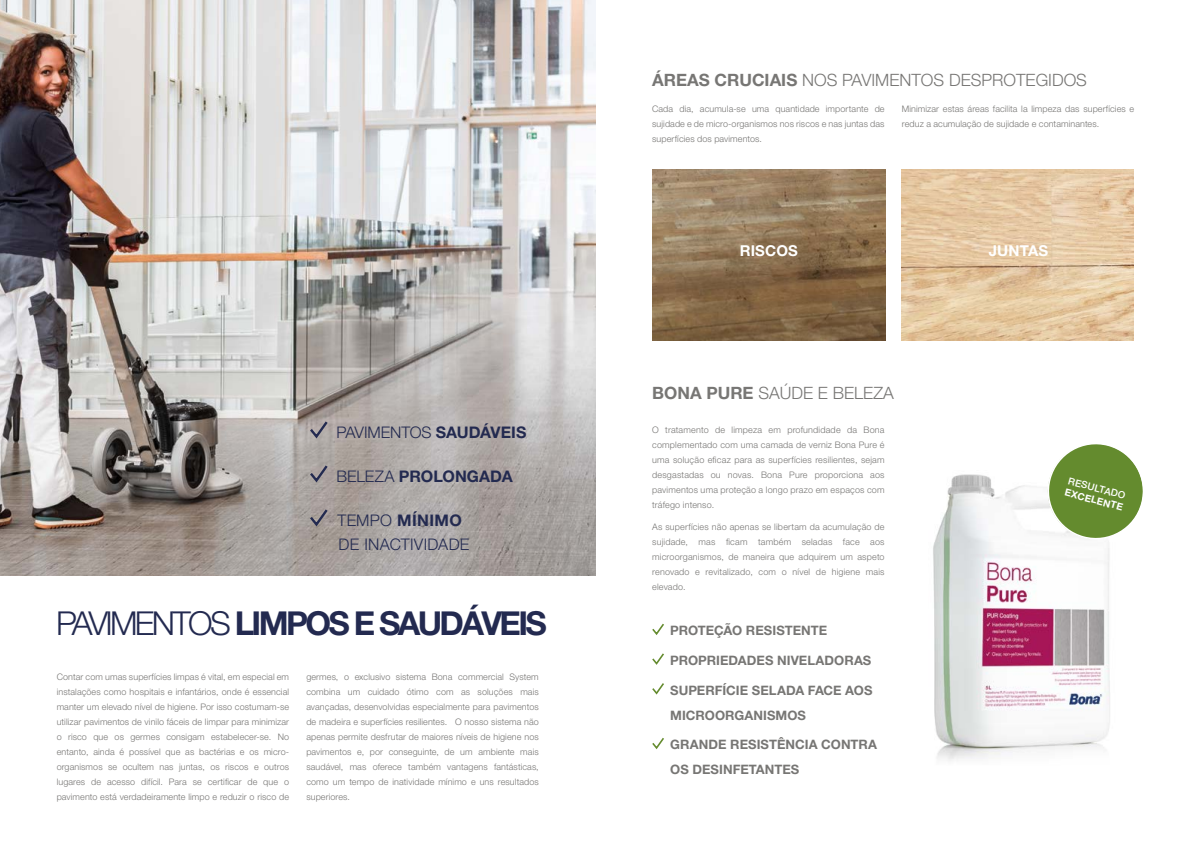
<style>
.page{position:relative;width:1191px;height:842px;background:#fff}
.page>*{position:absolute;margin:0;border:0;box-sizing:border-box;transform-origin:0 0}
.t1{font:700 33px "Helvetica Neue";letter-spacing:-.08em;color:#232a50}
.t2{font:300 17px "Helvetica Neue";color:#777674}
.t3{font:300 16px/24px "Helvetica Neue";color:#232a50}
.t4{font:700 16px "Helvetica Neue";color:#232a50}
.t5{font:700 15px "Helvetica Neue";letter-spacing:.01em;color:#fff}
.t6{font:700 13px/25px "Helvetica Neue";letter-spacing:.005em;color:#777674}
.t7{font:500 9.8px "Helvetica Neue";color:#fff}
.t8{font:700 9.8px "Helvetica Neue";color:#fff}
.t9{font:300 9px/15px "Helvetica Neue";letter-spacing:.01em;color:#777674;text-align:justify}
.s1{font-weight:700}
.s2{font-weight:300}
</style>
<div class="page">
<img style="left:0;top:0;width:595px;height:575px">
<img style="left:933px;top:474px;width:177px;height:287px">
<svg style="left:652px;top:623px;width:12px;height:12px"></svg>
<svg style="left:652px;top:653px;width:12px;height:12px"></svg>
<svg style="left:652px;top:683px;width:12px;height:12px"></svg>
<svg style="left:652px;top:738px;width:12px;height:12px"></svg>
<img style="left:652px;top:170px;width:233px;height:170px">
<img style="left:901px;top:170px;width:232px;height:170px">
<svg style="left:307px;top:419px;width:23px;height:21px"></svg>
<svg style="left:307px;top:463px;width:23px;height:21px"></svg>
<svg style="left:307px;top:507px;width:23px;height:21px"></svg>
<svg style="left:1041px;top:444px;width:102px;height:100px"></svg>
<h3 class="t3" style="left:336px;top:420px;width:191px">PAVIMENTOS <span class="s1">SAUDÁVEIS</span></h3>
<h3 class="t4" style="left:336px;top:467px;width:178px"><span class="s2">BELEZA</span> PROLONGADA</h3>
<h3 class="t3" style="left:337px;top:508px;width:133px">TEMPO <span class="s1">MÍNIMO<br></span>DE INACTIVIDADE</h3>
<h1 class="t1" style="left:56px;top:603px;width:492px"><span class="s2">PAVIMENTOS</span> LIMPOS E SAUDÁVEIS</h1>
<p class="t9" style="left:57px;top:669px;width:234px">Contar com umas superfícies limpas é vital, em especial em instalações como hospitais e infantários, onde é essencial manter um elevado nível de higiene. Por isso costumam-se utilizar pavimentos de vinilo fáceis de limpar para minimizar o risco que os germes consigam estabelecer-se. No entanto, ainda é possível que as bactérias e os micro&shy;organismos se ocultem nas juntas, os riscos e outros lugares de acesso difícil. Para se certificar de que o pavimento está verdadeiramente limpo e reduzir o risco de</p>
<p class="t9" style="left:306px;top:669px;width:234px">germes, o exclusivo sistema Bona commercial System combina um cuidado ótimo com as soluções mais avançadas, desenvolvidas especialmente para pavimentos de madeira e superfícies resilientes. O nosso sistema não apenas permite desfrutar de maiores níveis de higiene nos pavimentos e, por conseguinte, de um ambiente mais saudável, mas oferece também vantagens fantásticas, como um tempo de inatividade mínimo e uns resultados superiores.</p>
<h2 class="t2" style="left:652px;top:70px;width:436px"><span class="s1">ÁREAS CRUCIAIS</span> NOS PAVIMENTOS DESPROTEGIDOS</h2>
<p class="t9" style="left:652px;top:102px;width:234px">Cada dia, acumula-se uma quantidade importante de sujidade e de micro-organismos nos riscos e nas juntas das superfícies dos pavimentos.</p>
<p class="t9" style="left:902px;top:102px;width:234px">Minimizar estas áreas facilita la limpeza das superfícies e reduz a acumulação de sujidade e contaminantes.</p>
<h3 class="t5" style="left:739px;top:242px;width:60px">RISCOS</h3>
<h3 class="t5" style="left:988px;top:242px;width:61px">JUNTAS</h3>
<h2 class="t2" style="left:652px;top:383px;width:243px"><span class="s1">BONA PURE</span> SAÚDE E BELEZA</h2>
<p class="t9" style="left:652px;top:422px;width:234px">O tratamento de limpeza em profundidade da Bona complementado com uma camada de verniz Bona Pure é uma solução eficaz para as superfícies resilientes, sejam desgastadas ou novas. Bona Pure proporciona aos pavimentos uma proteção a longo prazo em espaços com tráfego intenso.</p>
<p class="t9" style="left:652px;top:519px;width:234px">As superfícies não apenas se libertam da acumulação de sujidade, mas ficam também seladas face aos microorganismos, de maneira que adquirem um aspeto renovado e revitalizado, com o nível de higiene mais elevado.</p>
<h3 class="t6" style="left:670px;top:618px;width:158px">PROTEÇÃO RESISTENTE</h3>
<h3 class="t6" style="left:670px;top:647px;width:203px">PROPRIEDADES NIVELADORAS</h3>
<h3 class="t6" style="left:670px;top:677px;width:204px">SUPERFÍCIE SELADA FACE AOS<br>MICROORGANISMOS</h3>
<h3 class="t6" style="left:670px;top:732px;width:208px">GRANDE RESISTÊNCIA CONTRA<br>OS DESINFETANTES</h3>
<p class="t7" style="left:1070px;top:475px;width:60px;rotate:15deg">RESULTADO</p>
<p class="t8" style="left:1066px;top:486px;width:61px;rotate:15deg">EXCELENTE</p>
</div>
